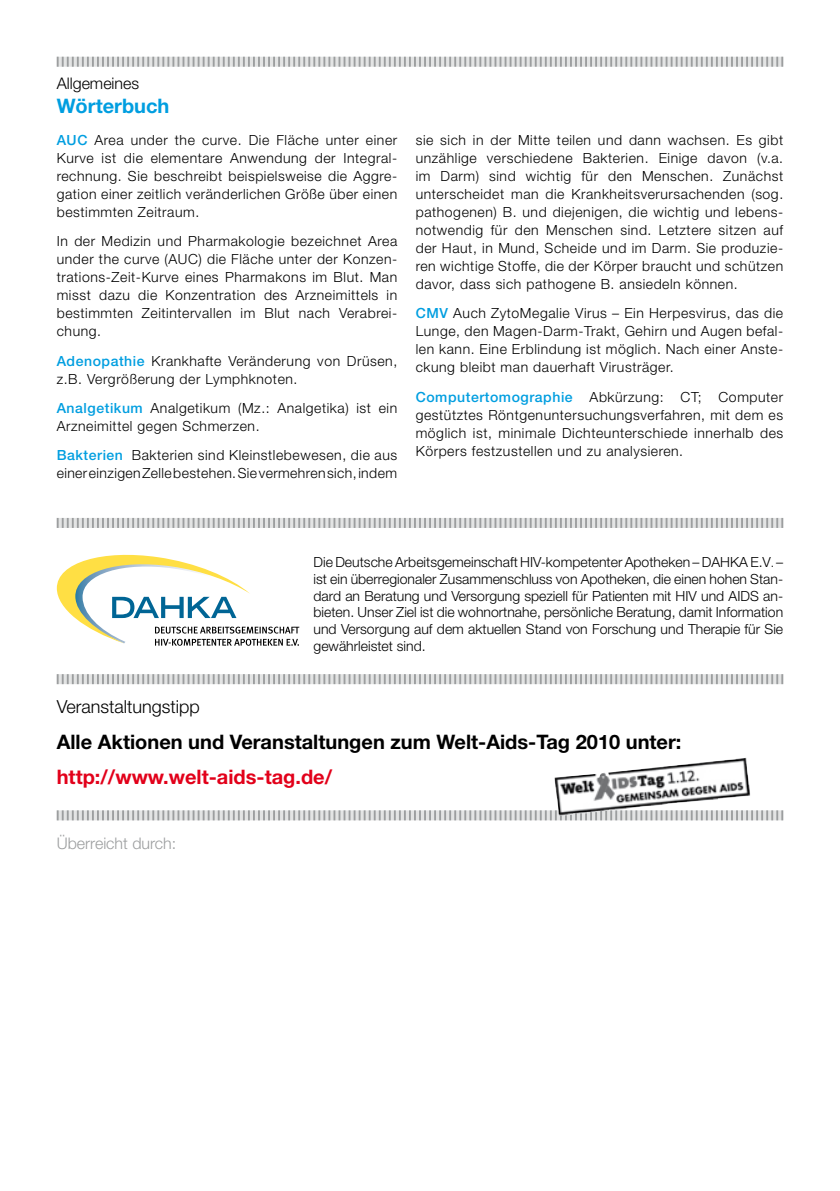
<style>
.page{position:relative;width:840px;height:1191px;background:#fff}
.page>*{position:absolute;margin:0;border:0;box-sizing:border-box;transform-origin:0 0}
.t1{font:700 20px "Helvetica Neue";color:#000}
.t2{font:700 20px "Helvetica Neue";color:#e2001a}
.t3{font:700 20px "Helvetica Neue";color:#009ee0}
.t4{font:300 18px "Helvetica Neue";color:#000}
.t5{font:300 16px "Helvetica Neue";color:#9c9e9f}
.t6{font:300 16px "Helvetica Neue";color:#000}
.t7{font:300 14px/18px "Helvetica Neue";letter-spacing:.04em;color:#000;text-align:justify}
.s1{font-weight:500;color:#009ee0}
.s2{font-size:12px}
</style>
<div class="page">
<svg style="left:57px;top:554px;width:242px;height:92px"></svg>
<svg style="left:57px;top:518px;width:725px;height:10px;background:#c8c9ca"></svg>
<svg style="left:57px;top:674px;width:725px;height:10px;background:#c8caca"></svg>
<svg style="left:57px;top:810px;width:725px;height:10px;background:#c9cbcb"></svg>
<svg style="left:57px;top:57px;width:725px;height:10px;background:#c9cacb"></svg>
<img style="left:554px;top:757px;width:195px;height:59px">
<p class="t6" style="left:57px;top:73px;width:84px">Allgemeines</p>
<h1 class="t3" style="left:57px;top:93px;width:114px">Wörterbuch</h1>
<p class="t7" style="left:57px;top:130px;width:342px"><span class="s1">AUC</span> Area under the curve. Die Fläche unter einer Kurve ist die elementare Anwendung der Integral&shy;rechnung. Sie beschreibt beispielsweise die Aggre&shy;gation einer zeitlich veränderlichen Größe über einen bestimmten Zeitraum.</p>
<p class="t7" style="left:57px;top:232px;width:342px">In der Medizin und Pharmakologie bezeichnet Area under the curve (AUC) die Fläche unter der Konzen&shy;trations-Zeit-Kurve eines Pharmakons im Blut. Man misst dazu die Konzentration des Arzneimittels in bestimmten Zeitintervallen im Blut nach Verabrei&shy;chung.</p>
<p class="t7" style="left:57px;top:351px;width:342px"><span class="s1">Adenopathie</span> Krankhafte Veränderung von Drüsen, z.B. Vergrößerung der Lymphknoten.</p>
<p class="t7" style="left:57px;top:399px;width:342px"><span class="s1">Analgetikum</span> Analgetikum (Mz.: Analgetika) ist ein<br>Arzneimittel gegen Schmerzen.</p>
<p class="t7" style="left:57px;top:446px;width:342px"><span class="s1">Bakterien</span> Bakterien sind Kleinstlebewesen, die aus einer einzigen Zelle bestehen. Sie vermehren sich, indem</p>
<p class="t7" style="left:415px;top:131px;width:369px">sie sich in der Mitte teilen und dann wachsen. Es gibt unzählige verschiedene Bakterien. Einige davon (v.a. im Darm) sind wichtig für den Menschen. Zunächst unterscheidet man die Krankheitsverursachenden (sog. pathogenen) B. und diejenigen, die wichtig und lebens&shy;notwendig für den Menschen sind. Letztere sitzen auf der Haut, in Mund, Scheide und im Darm. Sie produzie&shy;ren wichtige Stoffe, die der Körper braucht und schützen davor, dass sich pathogene B. ansiedeln können.</p>
<p class="t7" style="left:415px;top:304px;width:369px"><span class="s1">CMV</span> Auch ZytoMegalie Virus – Ein Herpesvirus, das die Lunge, den Magen-Darm-Trakt, Gehirn und Augen befal&shy;len kann. Eine Erblindung ist möglich. Nach einer Anste&shy;ckung bleibt man dauerhaft Virusträger.</p>
<p class="t7" style="left:415px;top:387px;width:369px"><span class="s1">Computertomographie</span> Abkürzung: CT; Computer gestütztes Röntgenuntersuchungsverfahren, mit dem es möglich ist, minimale Dichteunterschiede innerhalb des Körpers festzustellen und zu analysieren.</p>
<p class="t7" style="left:313px;top:553px;width:471px;line-height:16.8px">Die Deutsche Arbeitsgemeinschaft HIV-kompetenter Apotheken – DAHKA E.V<span class="s2">.</span> – ist ein überregionaler Zusammenschluss von Apotheken, die einen hohen Stan&shy;dard an Beratung und Versorgung speziell für Patienten mit HIV und AIDS an&shy;bieten. Unser Ziel ist die wohnortnahe, persönliche Beratung, damit Information und Versorgung auf dem aktuellen Stand von Forschung und Therapie für Sie gewährleistet sind.</p>
<p class="t4" style="left:57px;top:696px;width:145px">Veranstaltungstipp</p>
<h1 class="t1" style="left:57px;top:729px;width:626px">Alle Aktionen und Veranstaltungen zum Welt-Aids-Tag 2010 unter:</h1>
<h1 class="t2" style="left:57px;top:764px;width:277px">http://www.welt-aids-tag.de/</h1>
<p class="t5" style="left:57px;top:833px;width:121px">Überreicht durch:</p>
</div>
